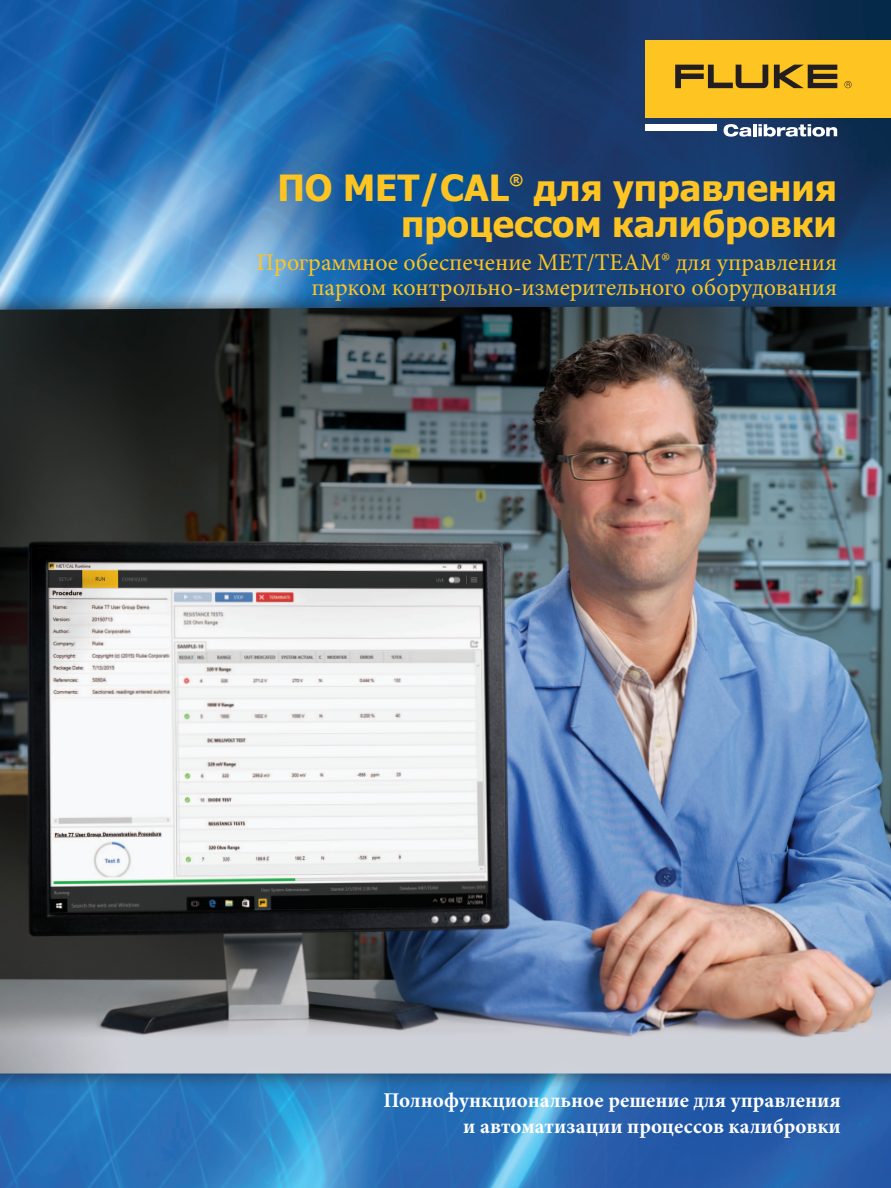
<style>
.page{position:relative;width:891px;height:1188px;background:#fff}
.page>*{position:absolute;margin:0;border:0;box-sizing:border-box;transform-origin:0 0}
.t1{font:700 36px/36px "Tahoma";color:#fec422;text-align:right}
.t2{font:24px/25.5px "Minion Pro";color:#fec422;text-align:right}
.t3{font:700 21px/26.2px "Minion Pro";color:#fff;text-align:right}
.t4{font:700 14.85px "Tahoma";color:#fec422}
.s1{font-size:28.5px}
</style>
<div class="page">
<img style="left:0;top:0;width:891px;height:1188px">
<div style="left:0;top:288px;width:891px;height:804px;background:#231f20;opacity:.75"></div>
<img style="left:0;top:307px;width:891px;height:767px">
<div style="left:645px;top:40px;width:246px;height:78px;background:#fec422"></div>
<svg style="left:774px;top:65px;width:63px;height:23px"></svg>
<svg style="left:675px;top:65px;width:93px;height:23px"></svg>
<svg style="left:844px;top:81px;width:8px;height:7px"></svg>
<div style="left:645px;top:124px;width:72px;height:6px;background:#fff"></div>
<svg style="left:724px;top:124px;width:28px;height:13px"></svg>
<hr style="left:753px;top:124px;width:4px;height:12px;background:#fff">
<svg style="left:758px;top:124px;width:79px;height:13px"></svg>
<h1 class="t1" style="left:277px;top:172px;width:234px">ПО MET/CAL</h1>
<p class="t4" style="left:510px;top:169px;width:15px">®</p>
<h1 class="t1" style="left:401px;top:172px;width:437px">для управления процессом калибровки</h1>
<p class="t2" style="left:257px;top:249px;width:582px">Программное обеспечение MET/TEAM<span class="s1">®</span> для управления парком контрольно-измерительного оборудования</p>
<p class="t3" style="left:384px;top:1087px;width:459px">Полнофункциональное решение для управления и автоматизации процессов калибровки</p>
</div>
